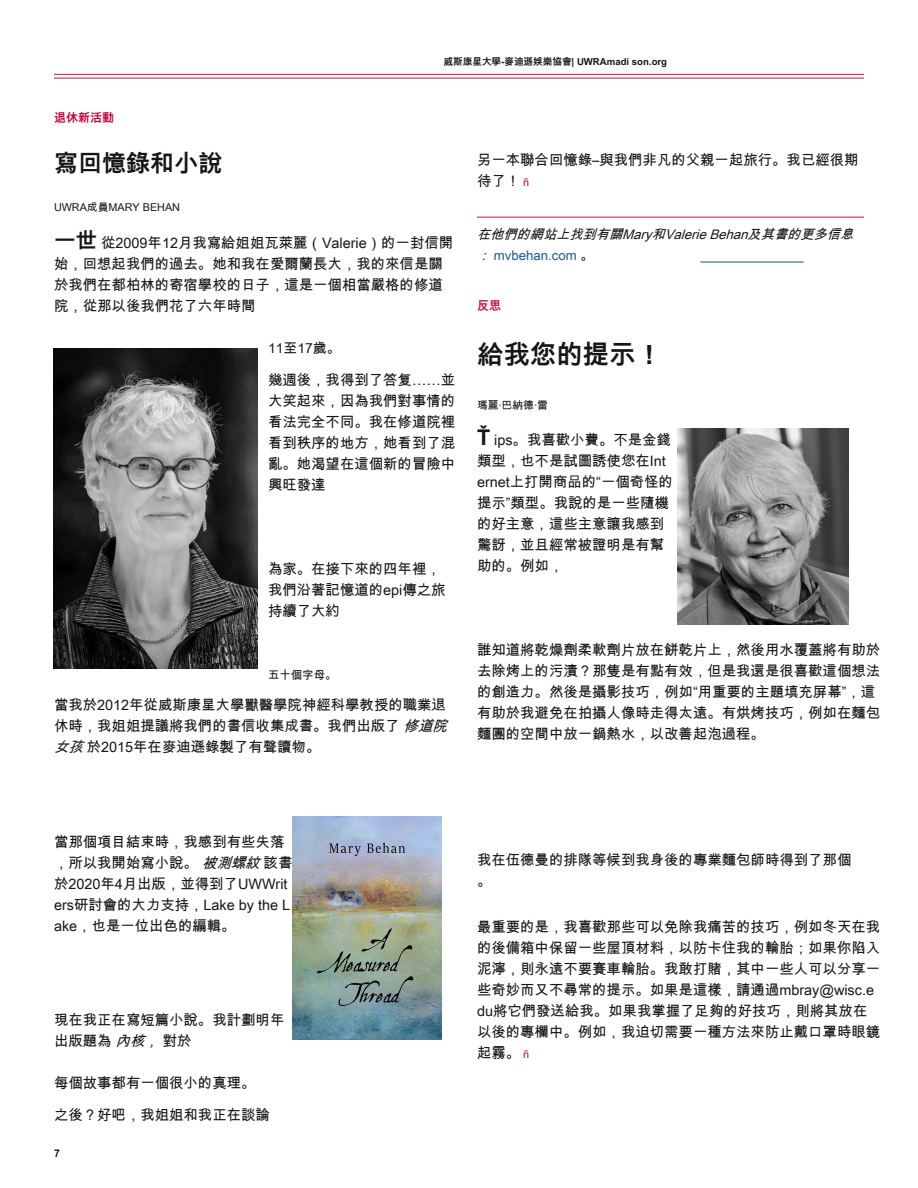
<style>
.page{position:relative;width:918px;height:1188px;background:#fff}
.page>*{position:absolute;margin:0;border:0;box-sizing:border-box;transform-origin:0 0}
.t1{font:700 26.4px "Arial Unicode MS";color:#171615}
.t2{font:700 24px "Arial Unicode MS";color:#171615}
.t3{font:14.4px/21px "Arial Unicode MS";color:#171615}
.t4{font:13.95px "Arial Unicode MS";color:#171615}
.t5{font:italic 13.2px/21px "Arial Unicode MS";color:#171615}
.t6{font:700 12px "Arial Unicode MS";color:#ca0036}
.t7{font:11.4px "Arial Unicode MS";color:#171615}
.t8{font:10.8px "Arial Unicode MS";color:#171615}
.t9{font:700 10.65px "Arial Unicode MS";color:#171615}
.t10{font:700 9.6px "Arial Unicode MS";color:#171615}
.s1{font-size:10.8px;color:#ca0036}
.s2{font-weight:700;font-size:21.6px}
.s3{font-style:normal;color:#1d589b}
.s4{font-style:normal}
.s5{font-style:italic}
</style>
<div class="page">
<hr style="left:54px;top:74px;width:810px;height:1px;background:#cd1141">
<hr style="left:54px;top:78px;width:810px;height:1px;background:#cd1141">
<img style="left:677px;top:428px;width:171px;height:197px">
<img style="left:53px;top:348px;width:204px;height:321px">
<img style="left:293px;top:817px;width:149px;height:223px">
<hr style="left:477px;top:217px;width:387px;height:1px;background:#cd1141">
<hr style="left:700px;top:261px;width:104px;height:2px;background:#175d9e">
<p class="t10" style="left:444px;top:55px;width:225px">威斯康星大學-麥迪遜娛樂協會| UWRAmadi son.org</p>
<p class="t6" style="left:54px;top:109px;width:61px">退休新活動</p>
<h2 class="t2" style="left:54px;top:146px;width:169px">寫回憶錄和小說</h2>
<p class="t3" style="left:477px;top:149px;width:383px">另一本聯合回憶錄–與我們非凡的父親一起旅行。我已經很期待了！ <span class="s1">ñ</span></p>
<p class="t8" style="left:54px;top:199px;width:128px">UWRA成員MARY BEHAN</p>
<p class="t3" style="left:54px;top:232px;width:401px"><span class="s2">一世</span> 從2009年12月我寫給姐姐瓦萊麗（Valerie）的一封信開始，回想起我們的過去。她和我在愛爾蘭長大，我的來信是關於我們在都柏林的寄宿學校的日子，這是一個相當嚴格的修道院，從那以後我們花了六年時間</p>
<p class="t4" style="left:268px;top:338px;width:74px">11至17歲。</p>
<p class="t3" style="left:268px;top:368px;width:189px;text-align:justify">幾週後，我得到了答复……並大笑起來，因為我們對事情的看法完全不同。我在修道院裡看到秩序的地方，她看到了混亂。她渴望在這個新的冒險中興旺發達</p>
<p class="t5" style="left:477px;top:223px;width:383px">在他們的網站上找到有關Mary和ValerieBehan及其書的更多信息： <span class="s3">mvbehan.com</span> <span class="s4">。</span></p>
<p class="t6" style="left:477px;top:297px;width:25px">反思</p>
<h1 class="t1" style="left:477px;top:335px;width:186px">給我您的提示！</h1>
<p class="t8" style="left:477px;top:397px;width:72px">瑪麗·巴納德·雷</p>
<p class="t3" style="left:477px;top:428px;width:198px"><span class="s2">Ť</span> ips。我喜歡小費。不是金錢類型，也不是試圖誘使您在Int ernet上打開商品的“一個奇怪的提示”類型。我說的是一些隨機的好主意，這些主意讓我感到驚訝，並且經常被證明是有幫助的。例如，</p>
<p class="t3" style="left:268px;top:557px;width:179px">為家。在接下來的四年裡，我們沿著記憶道的epi傳之旅持續了大約</p>
<p class="t7" style="left:268px;top:666px;width:70px">五十個字母。</p>
<p class="t3" style="left:54px;top:694px;width:400px">當我於2012年從威斯康星大學獸醫學院神經科學教授的職業退休時，我姐姐提議將我們的書信收集成書。我們出版了 <span class="s5">修道院女孩</span> 於2015年在麥迪遜錄製了有聲讀物。</p>
<p class="t3" style="left:477px;top:638px;width:405px">誰知道將乾燥劑柔軟劑片放在餅乾片上，然後用水覆蓋將有助於去除烤上的污漬？那隻是有點有效，但是我還是很喜歡這個想法的創造力。然後是攝影技巧，例如“用重要的主題填充屏幕”，這有助於我避免在拍攝人像時走得太遠。有烘烤技巧，例如在麵包麵團的空間中放一鍋熱水，以改善起泡過程。</p>
<p class="t3" style="left:54px;top:830px;width:240px">當那個項目結束時，我感到有些失落，所以我開始寫小說。 <span class="s5">被測螺紋</span> 該書於2020年4月出版，並得到了UWWrit ers研討會的大力支持，Lake by the L ake，也是一位出色的編輯。</p>
<p class="t3" style="left:54px;top:1009px;width:232px">現在我正在寫短篇小說。我計劃明年出版題為 <span class="s5">內核，</span> 對於</p>
<p class="t3" style="left:54px;top:1067px;width:217px;line-height:31.5px">每個故事都有一個很小的真理。之後？好吧，我姐姐和我正在談論</p>
<p class="t9" style="left:54px;top:1145px;width:7px">7</p>
<p class="t3" style="left:477px;top:848px;width:376px">我在伍德曼的排隊等候到我身後的專業麵包師時得到了那個。</p>
<p class="t3" style="left:477px;top:916px;width:405px">最重要的是，我喜歡那些可以免除我痛苦的技巧，例如冬天在我的後備箱中保留一些屋頂材料，以防卡住我的輪胎；如果你陷入泥濘，則永遠不要賽車輪胎。我敢打賭，其中一些人可以分享一些奇妙而又不尋常的提示。如果是這樣，請通過mbray@wisc.e du將它們發送給我。如果我掌握了足夠的好技巧，則將其放在以後的專欄中。例如，我迫切需要一種方法來防止戴口罩時眼鏡起霧。 <span class="s1">ñ</span></p>
</div>
